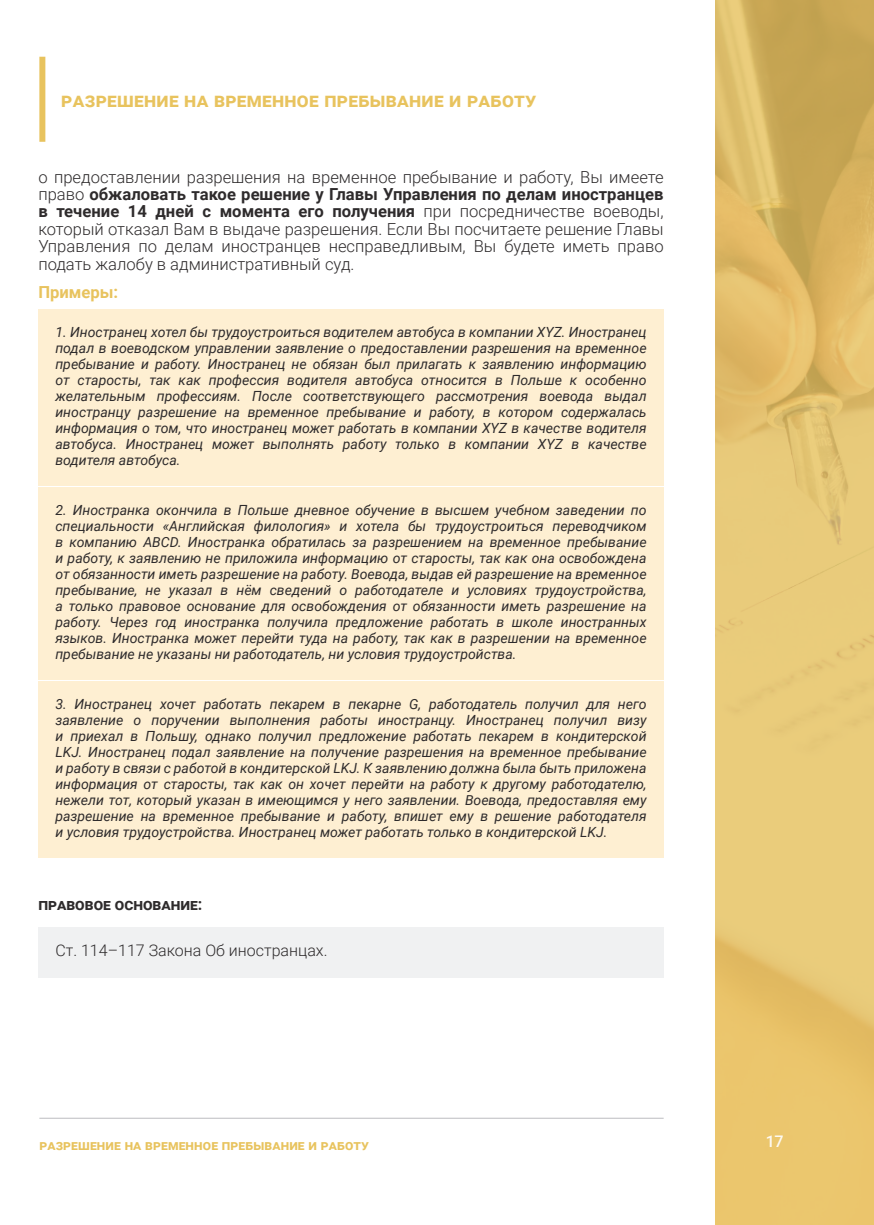
<style>
.page{position:relative;width:874px;height:1225px;background:#fff}
.page>*{position:absolute;margin:0;border:0;box-sizing:border-box;transform-origin:0 0}
.tytul_glowny_zolc{font:700 20px "Roboto";letter-spacing:.015em;color:#e8c35e}
.txt_main{font:300 16.6px/17.4px "Roboto";color:#2e2b2c;text-align:justify}
.txt_main-2{font:700 16.6px "Roboto";color:#e8c35e}
.wciecie-akapit{font:300 16px "Roboto";color:#2e2b2c}
.checklist{font:700 16px "Roboto";color:#2e2b2c}
.t1{font:500 16px "Roboto";color:#fff}
.wciecie-kursywa-zolc{font:italic 14px/16px "Roboto";color:#2e2b2c;text-align:justify}
.podpis_zolc{font:700 14px "Roboto";letter-spacing:.01em;color:#e8c35e}
.s1{font-weight:700}
</style>
<div class="page">
<hr style="left:39px;top:1117px;width:624px;height:1px;background:#bcbdc0">
<img style="left:715px;top:0;width:158px;height:1225px">
<div style="left:39px;top:57px;width:6px;height:85px;background:#e8c35e"></div>
<div style="left:38px;top:309px;width:625px;height:176px;background:#feefd2"></div>
<div style="left:38px;top:487px;width:625px;height:192px;background:#feefd2"></div>
<div style="left:38px;top:681px;width:625px;height:176px;background:#feefd2"></div>
<div style="left:38px;top:927px;width:625px;height:50px;background:#f0f1f2"></div>
<p class="tytul_glowny_zolc" style="left:61px;top:86px;width:476px">разрешение на временное пребывание и работу</p>
<p class="txt_main" style="left:38px;top:167px;width:626px">о предоставлении разрешения на временное пребывание и работу, Вы имеете право <span class="s1">обжаловать такое решение у Главы Управления по делам иностранцев в течение 14 дней с момента его получения</span> при посредничестве воеводы, который отказал Вам в выдаче разрешения. Если Вы посчитаете решение Главы Управления по делам иностранцев несправедливым, Вы будете иметь право подать жалобу в административный суд.</p>
<p class="txt_main-2" style="left:38px;top:281px;width:81px">Примеры:</p>
<p class="wciecie-kursywa-zolc" style="left:55px;top:323px;width:592px">1. Иностранец хотел бы трудоустроиться водителем автобуса в компании XYZ. Иностранец подал в воеводском управлении заявление о предоставлении разрешения на временное пребывание и работу. Иностранец не обязан был прилагать к заявлению информацию от старосты, так как профессия водителя автобуса относится в Польше к особенно желательным профессиям. После соответствующего рассмотрения воевода выдал иностранцу разрешение на временное пребывание и работу, в котором содержалась информация о том, что иностранец может работать в компании XYZ в качестве водителя автобуса. Иностранец может выполнять работу только в компании XYZ в качестве водителя автобуса.</p>
<p class="wciecie-kursywa-zolc" style="left:55px;top:501px;width:592px">2. Иностранка окончила в Польше дневное обучение в высшем учебном заведении по специальности «Английская филология» и хотела бы трудоустроиться переводчиком в компанию ABCD. Иностранка обратилась за разрешением на временное пребывание и работу, к заявлению не приложила информацию от старосты, так как она освобождена от обязанности иметь разрешение на работу. Воевода, выдав ей разрешение на временное пребывание, не указал в нём сведений о работодателе и условиях трудоустройства, а только правовое основание для освобождения от обязанности иметь разрешение на работу. Через год иностранка получила предложение работать в школе иностранных языков. Иностранка может перейти туда на работу, так как в разрешении на временное пребывание не указаны ни работодатель, ни условия трудоустройства.</p>
<p class="wciecie-kursywa-zolc" style="left:55px;top:695px;width:592px">3. Иностранец хочет работать пекарем в пекарне G, работодатель получил для него заявление о поручении выполнения работы иностранцу. Иностранец получил визу и приехал в Польшу, однако получил предложение работать пекарем в кондитерской LKJ. Иностранец подал заявление на получение разрешения на временное пребывание и работу в связи с работой в кондитерской LKJ. К заявлению должна была быть приложена информация от старосты, так как он хочет перейти на работу к другому работодателю, нежели тот, который указан в имеющимся у него заявлении. Воевода, предоставляя ему разрешение на временное пребывание и работу, впишет ему в решение работодателя и условия трудоустройства. Иностранец может работать только в кондитерской LKJ.</p>
<p class="checklist" style="left:38px;top:893px;width:165px">Правовое основание:</p>
<p class="wciecie-akapit" style="left:55px;top:939px;width:273px">Ст. 114–117 Закона Об иностранцах.</p>
<p class="podpis_zolc" style="left:39px;top:1135px;width:331px">разрешение на временное пребывание и работу</p>
<p class="t1" style="left:765px;top:1129px;width:20px">17</p>
</div>
